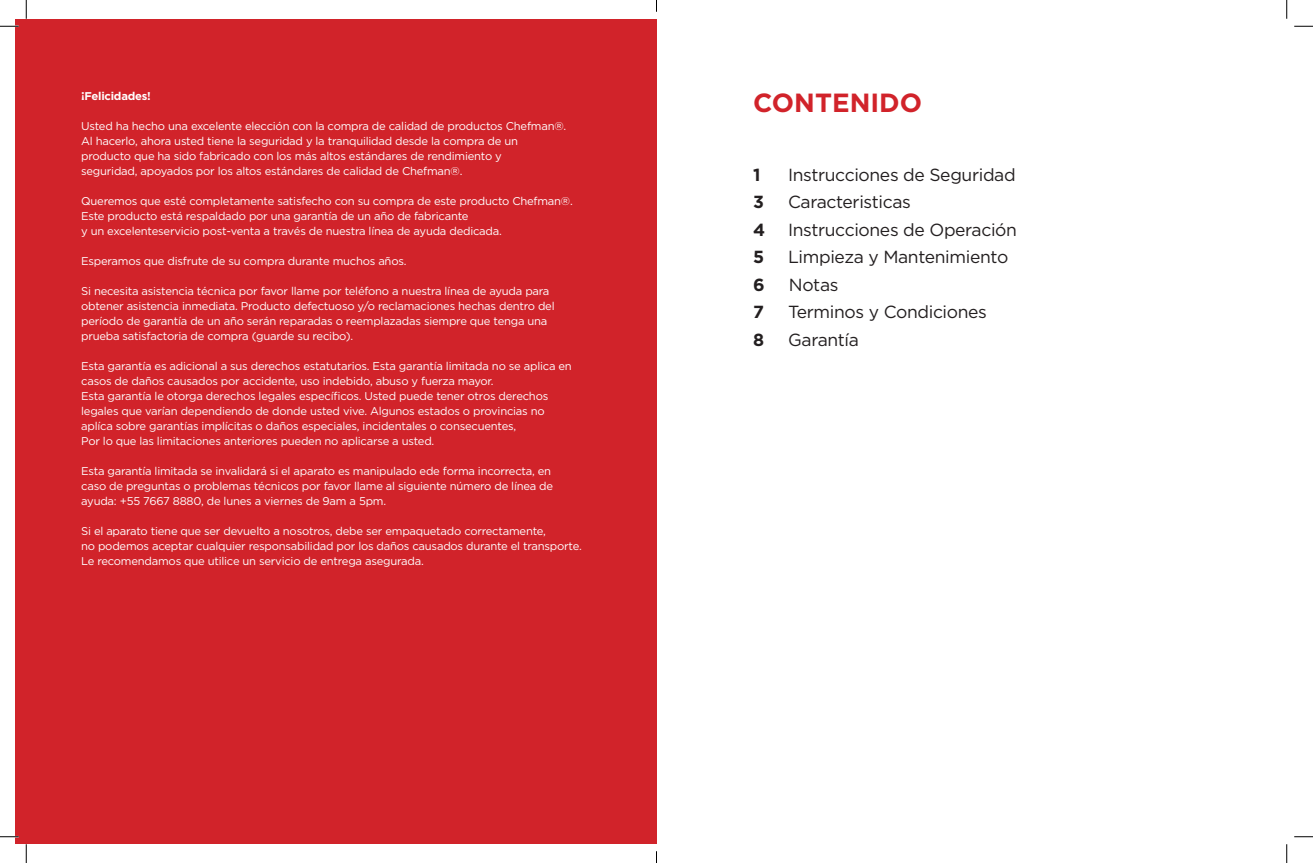
<style>
.page{position:relative;width:1313px;height:863px;background:#fff}
.page>*{position:absolute;margin:0;border:0;box-sizing:border-box;transform-origin:0 0}
.t1{font:700 26.25px "Gotham";color:#d1232a}
.t2{font:17.5px "Gotham";letter-spacing:-.02em;color:#231f20}
.t3{font:700 17.5px "Gotham";color:#231f20}
.t4{font:11.25px/15px "Gotham";letter-spacing:-.02em;color:#fff}
.t5{font:700 11.25px "Gotham";letter-spacing:-.02em;color:#fff}
</style>
<div class="page">
<div style="left:15px;top:19px;width:641px;height:824px;background:#d1232a"></div>
<svg style="left:0;top:25px;width:19px;height:2px"></svg>
<svg style="left:1294px;top:25px;width:18px;height:2px"></svg>
<svg style="left:0;top:836px;width:19px;height:1px"></svg>
<svg style="left:1294px;top:836px;width:18px;height:1px"></svg>
<svg style="left:25px;top:0;width:2px;height:19px"></svg>
<svg style="left:25px;top:844px;width:2px;height:18px"></svg>
<svg style="left:1286px;top:0;width:1px;height:19px"></svg>
<svg style="left:1286px;top:844px;width:1px;height:18px"></svg>
<p class="t5" style="left:81px;top:89px;width:71px">¡Felicidades!</p>
<p class="t4" style="left:81px;top:118px;width:486px">Usted ha hecho una excelente elección con la compra de calidad de productos Chefman®.</p>
<p class="t4" style="left:81px;top:133px;width:438px">Al hacerlo, ahora usted tiene la seguridad y la tranquilidad desde la compra de un</p>
<p class="t4" style="left:81px;top:148px;width:422px">producto que ha sido fabricado con los más altos estándares de rendimiento y</p>
<p class="t4" style="left:81px;top:163px;width:383px">seguridad, apoyados por los altos estándares de calidad de Chefman®.</p>
<p class="t4" style="left:81px;top:193px;width:493px">Queremos que esté completamente satisfecho con su compra de este producto Chefman®.<br>Este producto está respaldado por una garantía de un año de fabricante<br>y un excelenteservicio post-venta a través de nuestra línea de ayuda dedicada.</p>
<p class="t4" style="left:81px;top:253px;width:327px">Esperamos que disfrute de su compra durante muchos años.</p>
<p class="t4" style="left:81px;top:283px;width:470px">Si necesita asistencia técnica por favor llame por teléfono a nuestra línea de ayuda para</p>
<p class="t4" style="left:81px;top:298px;width:475px">obtener asistencia inmediata. Producto defectuoso y/o reclamaciones hechas dentro del</p>
<p class="t4" style="left:81px;top:313px;width:468px">período de garantía de un año serán reparadas o reemplazadas siempre que tenga una</p>
<p class="t4" style="left:81px;top:328px;width:274px">prueba satisfactoria de compra (guarde su recibo).</p>
<p class="t4" style="left:81px;top:358px;width:492px">Esta garantía es adicional a sus derechos estatutarios. Esta garantía limitada no se aplica en casos de daños causados por accidente, uso indebido, abuso y fuerza mayor.</p>
<p class="t4" style="left:81px;top:388px;width:468px">Esta garantía le otorga derechos legales específicos. Usted puede tener otros derechos</p>
<p class="t4" style="left:81px;top:403px;width:465px">legales que varían dependiendo de donde usted vive. Algunos estados o provincias no</p>
<p class="t4" style="left:81px;top:418px;width:436px">aplíca sobre garantías implícitas o daños especiales, incidentales o consecuentes,</p>
<p class="t4" style="left:81px;top:433px;width:355px">Por lo que las limitaciones anteriores pueden no aplicarse a usted.</p>
<p class="t4" style="left:81px;top:463px;width:471px">Esta garantía limitada se invalidará si el aparato es manipulado ede forma incorrecta, en</p>
<p class="t4" style="left:81px;top:478px;width:473px">caso de preguntas o problemas técnicos por favor llame al siguiente número de línea de</p>
<p class="t4" style="left:81px;top:493px;width:306px">ayuda: +55 7667 8880, de lunes a viernes de 9am a 5pm.</p>
<p class="t4" style="left:81px;top:523px;width:502px">Si el aparato tiene que ser devuelto a nosotros, debe ser empaquetado correctamente,<br>no podemos aceptar cualquier responsabilidad por los daños causados durante el transporte.<br>Le recomendamos que utilice un servicio de entrega asegurada.</p>
<p class="t1" style="left:753px;top:87px;width:170px">CONTENIDO</p>
<p class="t3" style="left:753px;top:164px;width:9px">1</p>
<p class="t2" style="left:788px;top:165px;width:229px">Instrucciones de Seguridad</p>
<p class="t3" style="left:753px;top:192px;width:12px">3</p>
<p class="t2" style="left:788px;top:192px;width:124px">Caracteristicas</p>
<p class="t3" style="left:753px;top:219px;width:14px">4</p>
<p class="t2" style="left:788px;top:220px;width:230px">Instrucciones de Operación</p>
<p class="t3" style="left:753px;top:247px;width:13px">5</p>
<p class="t2" style="left:788px;top:247px;width:222px">Limpieza y Mantenimiento</p>
<p class="t3" style="left:753px;top:274px;width:13px">6</p>
<p class="t2" style="left:789px;top:275px;width:51px">Notas</p>
<p class="t3" style="left:753px;top:302px;width:12px">7</p>
<p class="t2" style="left:788px;top:302px;width:200px">Terminos y Condiciones</p>
<p class="t3" style="left:753px;top:329px;width:13px">8</p>
<p class="t2" style="left:788px;top:330px;width:72px">Garantía</p>
</div>
